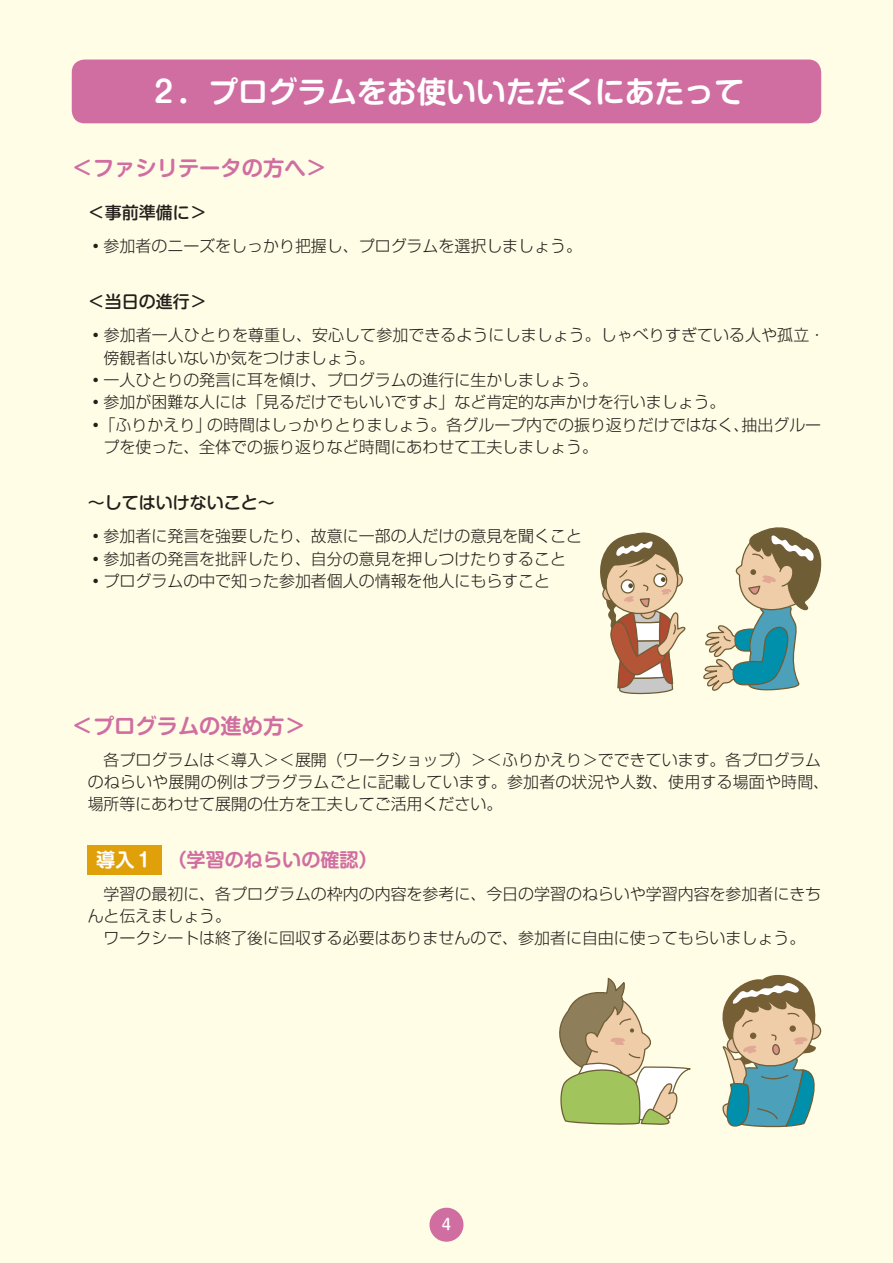
<style>
.page{position:relative;width:893px;height:1263px;background:#fffde5}
.page>*{position:absolute;margin:0;border:0;box-sizing:border-box;transform-origin:0 0}
.t1{font:700 29.7px "Shin M Go Pro De";color:#fff}
.t2{font:700 21.3px "Shin M Go Pro De";color:#d06ea2}
.t3{font:700 19.2px "Shin M Go Pro De";color:#d06ea2}
.t4{font:700 19.2px "Shin M Go Pro De";color:#fff}
.t5{font:500 16.95px "Shin M Go Pro";color:#251e1c}
.本文15Q_21H_頭出し{font:300 15.9px/22.4px "Shin Go Pro";color:#251e1c}
.本文15Q_21H_１字下げ{font:300 15.9px/22.4px "Shin Go Pro";color:#251e1c}
.t6{font:500 14.85px "Shin M Go Pro";color:#fff}
</style>
<div class="page">
<div style="left:429px;top:1208px;width:34px;height:34px;background:#d06ea2;border-radius:50%"></div>
<div style="left:72px;top:60px;width:749px;height:63px;background:#d06ea2"></div>
<div style="left:88px;top:845px;width:74px;height:30px;background:#e0a009"></div>
<svg style="left:600px;top:532px;width:86px;height:162px"></svg>
<svg style="left:703px;top:527px;width:118px;height:164px"></svg>
<svg style="left:722px;top:975px;width:99px;height:152px"></svg>
<svg style="left:559px;top:977px;width:132px;height:148px"></svg>
<p class="t1" style="left:149px;top:67px;width:597px">２．プログラムをお使いいただくにあたって</p>
<p class="t2" style="left:72px;top:151px;width:257px">＜ファシリテータの方へ＞</p>
<p class="t5" style="left:88px;top:199px;width:121px">＜事前準備に＞</p>
<p class="本文15Q_21H_頭出し" style="left:88px;top:233px;width:496px">•参加者のニーズをしっかり把握し、プログラムを選択しましょう。</p>
<p class="t5" style="left:88px;top:288px;width:121px">＜当日の進行＞</p>
<p class="本文15Q_21H_頭出し" style="left:104px;top:322px;width:723px;text-indent:-16px">•参加者一人ひとりを尊重し、安心して参加できるようにしましょう。しゃべりすぎている人や孤立・傍観者はいないか気をつけましょう。</p>
<p class="本文15Q_21H_頭出し" style="left:88px;top:367px;width:512px">•一人ひとりの発言に耳を傾け、プログラムの進行に生かしましょう。</p>
<p class="本文15Q_21H_頭出し" style="left:88px;top:389px;width:639px">•参加が困難な人には「見るだけでもいいですよ」など肯定的な声かけを行いましょう。</p>
<p class="本文15Q_21H_頭出し" style="left:104px;top:412px;width:719px;text-indent:-16px">•「ふりかえり」の時間はしっかりとりましょう。各グループ内での振り返りだけではなく、抽出グループを使った、全体での振り返りなど時間にあわせて工夫しましょう。</p>
<p class="t5" style="left:88px;top:489px;width:189px">～してはいけないこと～</p>
<p class="本文15Q_21H_頭出し" style="left:88px;top:523px;width:496px">•参加者に発言を強要したり、故意に一部の人だけの意見を聞くこと</p>
<p class="本文15Q_21H_頭出し" style="left:88px;top:546px;width:480px">•参加者の発言を批評したり、自分の意見を押しつけたりすること</p>
<p class="本文15Q_21H_頭出し" style="left:88px;top:568px;width:464px">•プログラムの中で知った参加者個人の情報を他人にもらすこと</p>
<p class="t2" style="left:72px;top:709px;width:235px">＜プログラムの進め方＞</p>
<p class="本文15Q_21H_１字下げ" style="left:88px;top:746px;width:743px;text-indent:16px">各プログラムは＜導入＞＜展開（ワークショップ）＞＜ふりかえり＞でできています。各プログラムのねらいや展開の例はプラグラムごとに記載しています。参加者の状況や人数、使用する場面や時間、場所等にあわせて展開の仕方を工夫してご活用ください。</p>
<p class="t3" style="left:167px;top:844px;width:212px">（学習のねらいの確認）</p>
<p class="本文15Q_21H_１字下げ" style="left:88px;top:880px;width:735px;text-indent:16px">学習の最初に、各プログラムの枠内の内容を参考に、今日の学習のねらいや学習内容を参加者にきちんと伝えましょう。</p>
<p class="本文15Q_21H_１字下げ" style="left:104px;top:925px;width:703px">ワークシートは終了後に回収する必要はありませんので、参加者に自由に使ってもらいましょう。</p>
<p class="t4" style="left:96px;top:844px;width:59px">導入１</p>
<p class="t6" style="left:442px;top:1213px;width:11px">4</p>
</div>
